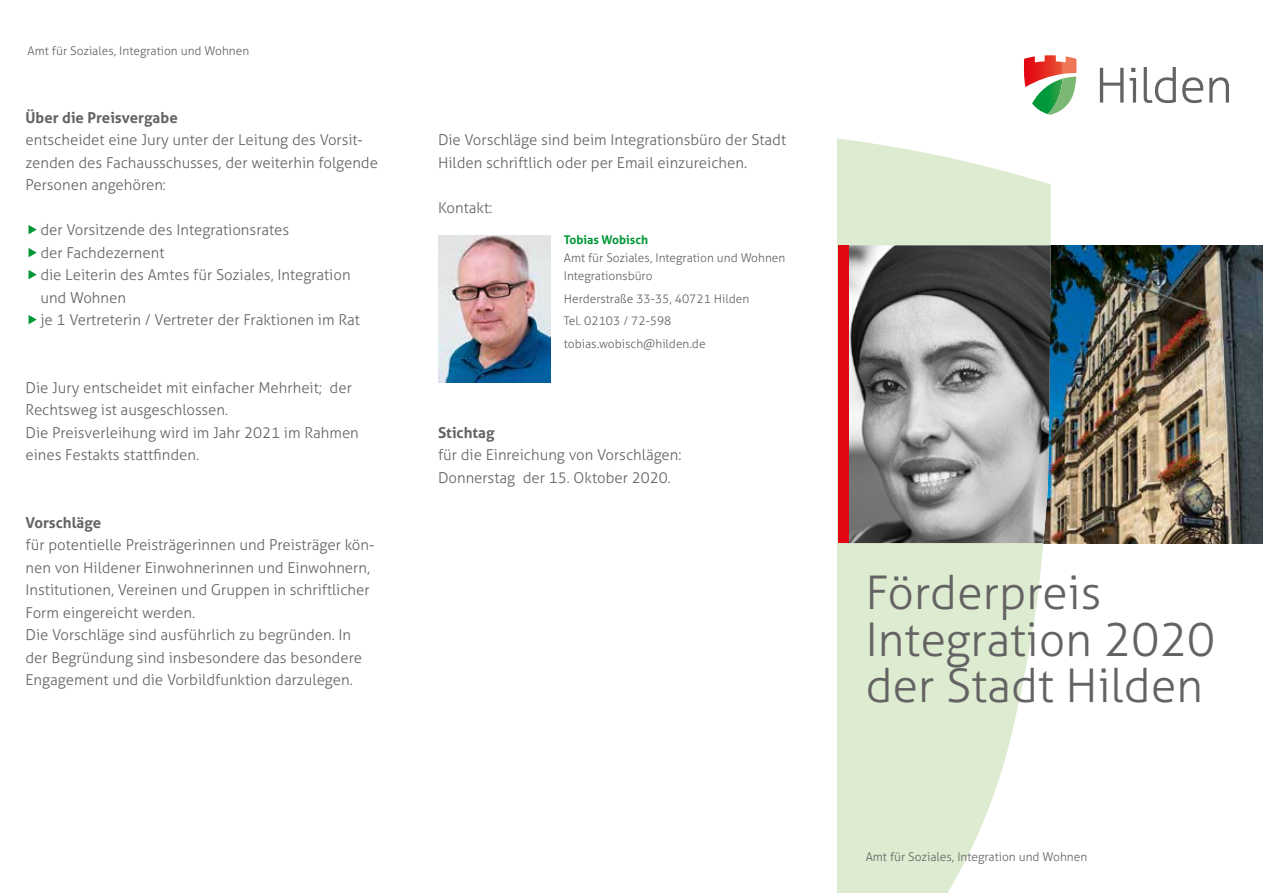
<style>
.page{position:relative;width:1263px;height:893px;background:#fff}
.page>*{position:absolute;margin:0;border:0;box-sizing:border-box;transform-origin:0 0}
.t1{font:300 46.5px/46.5px "Aller";color:#646363}
.t2{font:300 15px/22.5px "Aller";color:#646363}
.t3{font:700 15px "Aller";color:#646363}
.t4{font:300 12px/22.5px "Aller";color:#646363}
.t5{font:700 12px "Aller";color:#009636}
</style>
<div class="page">
<svg style="left:1100px;top:67px;width:129px;height:36px"></svg>
<svg style="left:1023px;top:55px;width:53px;height:60px"></svg>
<img style="left:1051px;top:245px;width:212px;height:298px">
<svg style="left:838px;top:138px;width:213px;height:755px;fill:#ddebd0"></svg>
<img style="left:848px;top:245px;width:202px;height:298px">
<div style="left:838px;top:245px;width:10px;height:298px;background:#e30613"></div>
<img style="left:438px;top:235px;width:112px;height:148px">
<p class="t4" style="left:28px;top:39px;width:223px">Amt für Soziales, Integration und Wohnen</p>
<p class="t3" style="left:26px;top:108px;width:154px">Über die Preisvergabe</p>
<p class="t2" style="left:26px;top:129px;width:354px">entscheidet eine Jury unter der Leitung des Vorsit&shy;zenden des Fachausschusses, der weiterhin folgende<br>Personen angehören:</p>
<p class="t2" style="left:40px;top:219px;width:321px">der Vorsitzende des Integrationsrates<br>der Fachdezernent<br>die Leiterin des Amtes für Soziales, Integration und Wohnen<br>je 1 Vertreterin / Vertreter der Fraktionen im Rat</p>
<p class="t2" style="left:26px;top:376px;width:335px">Die Jury entscheidet mit einfacher Mehrheit; der Rechtsweg ist ausgeschlossen.<br>Die Preisverleihung wird im Jahr 2021 im Rahmen eines Festakts stattfinden.</p>
<p class="t3" style="left:26px;top:513px;width:77px">Vorschläge</p>
<p class="t2" style="left:26px;top:534px;width:350px">für potentielle Preisträgerinnen und Preisträger kön&shy;nen von Hildener Einwohnerinnen und Einwohnern, Institutionen, Vereinen und Gruppen in schriftlicher Form eingereicht werden.<br>Die Vorschläge sind ausführlich zu begründen. In der Begründung sind insbesondere das besondere Engagement und die Vorbildfunktion darzulegen.</p>
<p class="t2" style="left:438px;top:129px;width:350px">Die Vorschläge sind beim Integrationsbüro der Stadt<br>Hilden schriftlich oder per Email einzureichen.</p>
<p class="t2" style="left:438px;top:196px;width:56px">Kontakt:</p>
<p class="t5" style="left:564px;top:232px;width:86px">Tobias Wobisch</p>
<p class="t4" style="left:564px;top:249px;width:223px;line-height:18.1px">Amt für Soziales, Integration und Wohnen<br>Integrationsbüro</p>
<p class="t4" style="left:564px;top:287px;width:187px">Herderstraße 33-35, 40721 Hilden<br>Tel. 02103 / 72-598 tobias.wobisch@hilden.de</p>
<p class="t3" style="left:438px;top:423px;width:58px">Stichtag</p>
<p class="t2" style="left:438px;top:444px;width:245px">für die Einreichung von Vorschlägen:<br>Donnerstag der 15. Oktober 2020.</p>
<h1 class="t1" style="left:865px;top:570px;width:351px">Förderpreis<br>Integration 2020 der Stadt Hilden</h1>
<p class="t4" style="left:866px;top:845px;width:223px">Amt für Soziales, Integration und Wohnen</p>
</div>
